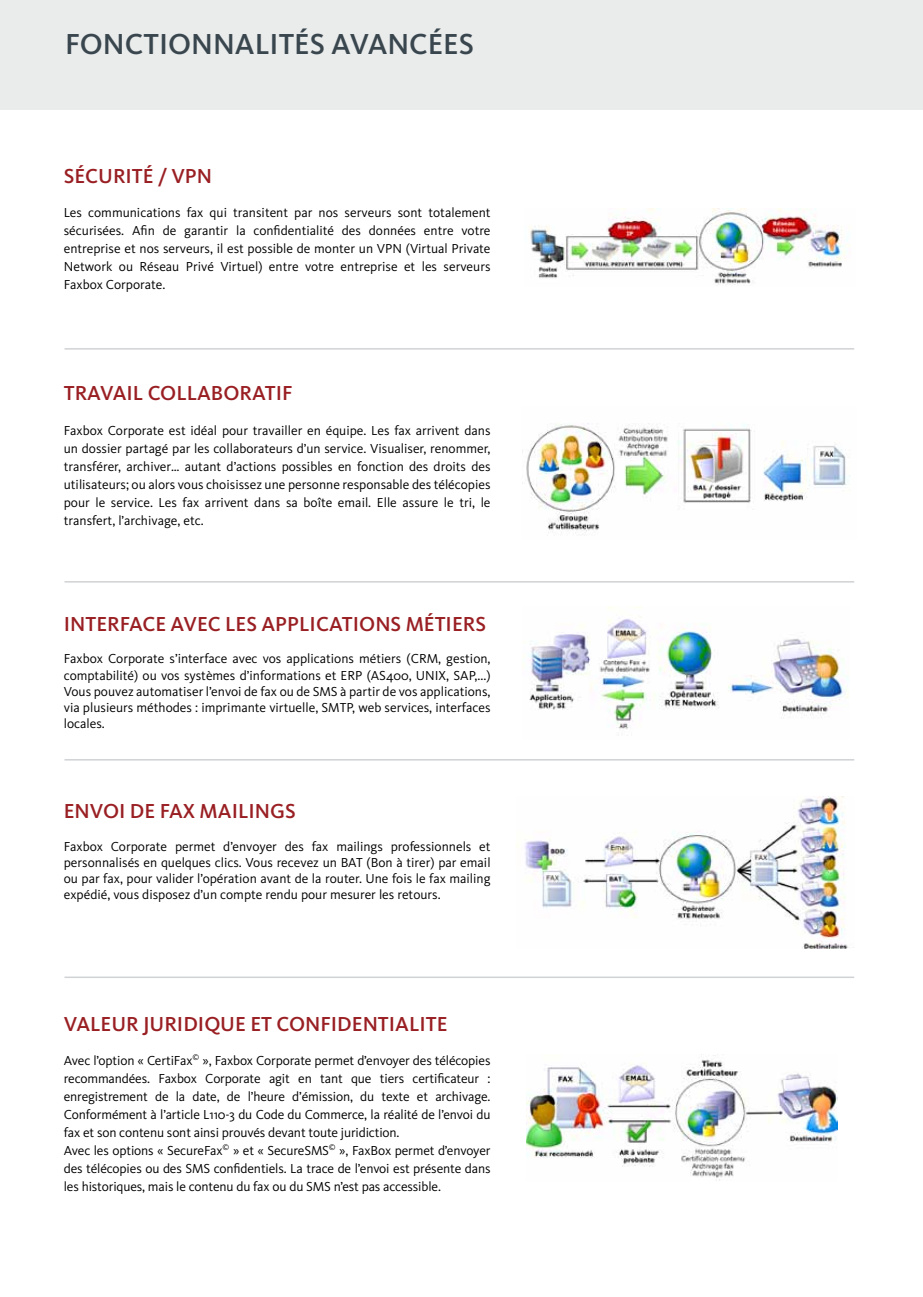
<style>
.page{position:relative;width:923px;height:1297px;background:#fff}
.page>*{position:absolute;margin:0;border:0;box-sizing:border-box;transform-origin:0 0}
.t1{font:500 30px "Kievit";color:#39464e}
.t2{font:500 21px "Kievit";color:#991f23}
.t3{font:13.5px/18px "Kievit";letter-spacing:-.01em;color:#000;text-align:justify}
</style>
<div class="page">
<div style="left:0;top:0;width:923px;height:110px;background:#eaebeb"></div>
<hr style="left:64px;top:348px;width:790px;height:2px;background:#d1d2d4">
<hr style="left:64px;top:581px;width:790px;height:2px;background:#d1d2d4">
<hr style="left:64px;top:759px;width:790px;height:1px;background:#d1d2d4">
<hr style="left:64px;top:976px;width:790px;height:2px;background:#d1d2d4">
<img style="left:530px;top:208px;width:320px;height:78px">
<img style="left:522px;top:423px;width:328px;height:113px">
<img style="left:522px;top:606px;width:327px;height:123px">
<img style="left:517px;top:797px;width:332px;height:152px">
<img style="left:526px;top:1055px;width:312px;height:126px">
<h1 class="t1" style="left:65px;top:27px;width:410px">FONCTIONNALITÉS AVANCÉES</h1>
<h2 class="t2" style="left:64px;top:164px;width:150px">SÉCURITÉ / VPN</h2>
<p class="t3" style="left:64px;top:204px;width:428px">Les communications fax qui transitent par nos serveurs sont totalement sécurisées. Afin de garantir la confidentialité des données entre votre entreprise et nos serveurs, il est possible de monter un VPN (Virtual Private Network ou Réseau Privé Virtuel) entre votre entreprise et les serveurs Faxbox Corporate.</p>
<h2 class="t2" style="left:64px;top:381px;width:230px">TRAVAIL COLLABORATIF</h2>
<p class="t3" style="left:64px;top:421px;width:428px">Faxbox Corporate est idéal pour travailler en équipe. Les fax arrivent dans un dossier partagé par les collaborateurs d’un service. Visualiser, renommer, transférer, archiver… autant d’actions possibles en fonction des droits des utilisateurs; ou alors vous choisissez une personne responsable des télécopies pour le service. Les fax arrivent dans sa boîte email. Elle assure le tri, le transfert, l’archivage, etc.</p>
<h2 class="t2" style="left:64px;top:612px;width:424px">INTERFACE AVEC LES APPLICATIONS MÉTIERS</h2>
<p class="t3" style="left:64px;top:651px;width:428px;line-height:16.2px">Faxbox Corporate s’interface avec vos applications métiers (CRM, gestion, comptabilité) ou vos systèmes d’informations et ERP (AS400, UNIX, SAP,...)<br>Vous pouvez automatiser l’envoi de fax ou de SMS à partir de vos applications, via plusieurs méthodes : imprimante virtuelle, SMTP, web services, interfaces locales.</p>
<h2 class="t2" style="left:64px;top:799px;width:233px">ENVOI DE FAX MAILINGS</h2>
<p class="t3" style="left:64px;top:838px;width:428px;line-height:16.2px">Faxbox Corporate permet d’envoyer des fax mailings professionnels et personnalisés en quelques clics. Vous recevez un BAT (Bon à tirer) par email ou par fax, pour valider l’opération avant de la router. Une fois le fax mailing expédié, vous disposez d’un compte rendu pour mesurer les retours.</p>
<h2 class="t2" style="left:64px;top:1011px;width:385px">VALEUR JURIDIQUE ET CONFIDENTIALITE</h2>
<p class="t3" style="left:64px;top:1051px;width:428px;text-align:left">Avec l’option « CertiFax<sup>©</sup> », Faxbox Corporate permet d’envoyer des télécopies recommandées. Faxbox Corporate agit en tant que tiers certificateur : enregistrement de la date, de l’heure d’émission, du texte et archivage.<br>Conformément à l’article L110-3 du Code du Commerce, la réalité de l’envoi du fax et son contenu sont ainsi prouvés devant toute juridiction.<br>Avec les options « SecureFax<sup>©</sup> » et « SecureSMS<sup>©</sup> », FaxBox permet d’envoyer des télécopies ou des SMS confidentiels. La trace de l’envoi est présente dans les historiques, mais le contenu du fax ou du SMS n’est pas accessible.</p>
</div>
